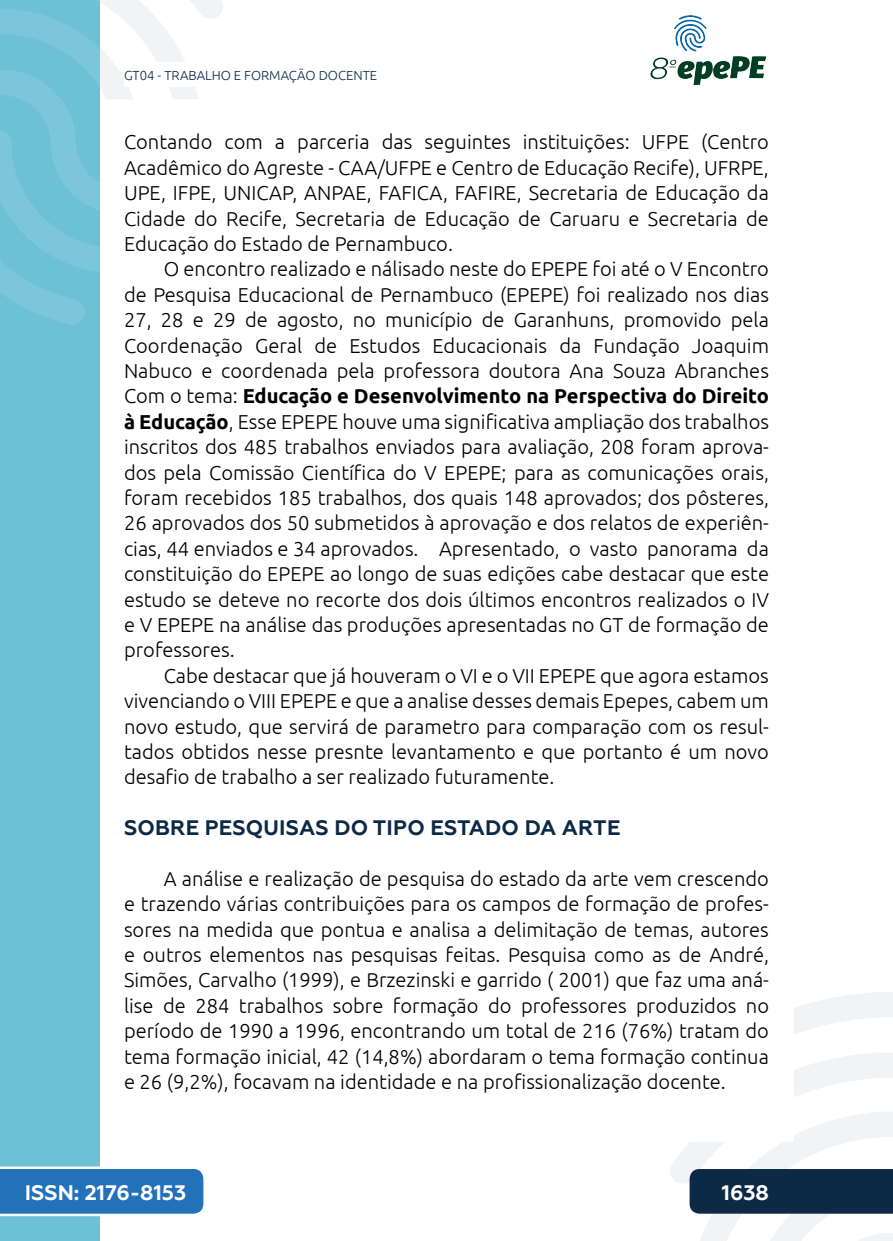
<style>
.page{position:relative;width:893px;height:1241px;background:#fff}
.page>*{position:absolute;margin:0;border:0;box-sizing:border-box;transform-origin:0 0}
._13_SUBTÍTULO_2{font:700 21px "Geometria";letter-spacing:.01em;color:#0c2a46}
.t1{font:700 21px "Geometria";color:#fff}
._5_CORPO{font:300 20.12px/25.4px "Ubuntu";color:#000;text-align:justify}
.t2{font:300 13.12px "Ubuntu";color:#0c2a46}
.s1{font-weight:700}
</style>
<div class="page">
<svg style="left:670px;top:992px;width:223px;height:248px"></svg>
<svg style="left:99px;top:0;width:124px;height:324px"></svg>
<img style="left:650px;top:15px;width:117px;height:71px">
<div style="left:0;top:0;width:99px;height:1240px;background:#6ec0d5"></div>
<svg style="left:0;top:0;width:99px;height:325px"></svg>
<svg style="left:0;top:1166px;width:203px;height:49px;background:#367dbf"></svg>
<div style="left:690px;top:1168px;width:203px;height:45px;background:#0c2a46"></div>
<div style="left:124px;top:62px;width:516px;height:25px;background:#fff"></div>
<p class="t2" style="left:124px;top:67px;width:255px">GT04 - TRABALHO E FORMAÇÃO DOCENTE</p>
<p class="_5_CORPO" style="left:124px;top:129px;width:646px">Contando com a parceria das seguintes instituições: UFPE (Centro Acadêmico do Agreste - CAA/UFPE e Centro de Educação Recife), UFRPE, UPE, IFPE, UNICAP, ANPAE, FAFICA, FAFIRE, Secretaria de Educação da Cidade do Recife, Secretaria de Educação de Caruaru e Secretaria de Educação do Estado de Pernambuco.</p>
<p class="_5_CORPO" style="left:124px;top:256px;width:646px;text-indent:40px">O encontro realizado e nálisado neste do EPEPE foi até o V Encontro de Pesquisa Educacional de Pernambuco (EPEPE) foi realizado nos dias 27, 28 e 29 de agosto, no município de Garanhuns, promovido pela Coordenação Geral de Estudos Educacionais da Fundação Joaquim Nabuco e coordenada pela professora doutora Ana Souza Abranches Com o tema: <span class="s1">Educação e Desenvolvimento na Perspectiva do Direito à Educação</span>, Esse EPEPE houve uma significativa ampliação dos trabalhos inscritos dos 485 trabalhos enviados para avaliação, 208 foram aprova&shy;dos pela Comissão Científica do V EPEPE; para as comunicações orais, foram recebidos 185 trabalhos, dos quais 148 aprovados; dos pôsteres, 26 aprovados dos 50 submetidos à aprovação e dos relatos de experiên&shy;cias, 44 enviados e 34 aprovados. Apresentado, o vasto panorama da constituição do EPEPE ao longo de suas edições cabe destacar que este estudo se deteve no recorte dos dois últimos encontros realizados o IV e V EPEPE na análise das produções apresentadas no GT de formação de professores.</p>
<p class="_5_CORPO" style="left:124px;top:662px;width:646px;text-indent:40px">Cabe destacar que já houveram o VI e o VII EPEPE que agora estamos vivenciando o VIII EPEPE e que a analise desses demais Epepes, cabem um novo estudo, que servirá de parametro para comparação com os resul&shy;tados obtidos nesse presnte levantamento e que portanto é um novo desafio de trabalho a ser realizado futuramente.</p>
<p class="_13_SUBTÍTULO_2" style="left:124px;top:815px;width:498px">SOBRE PESQUISAS DO TIPO ESTADO DA ARTE</p>
<p class="_5_CORPO" style="left:124px;top:865px;width:646px;text-indent:40px">A análise e realização de pesquisa do estado da arte vem crescendo e trazendo várias contribuições para os campos de formação de profes&shy;sores na medida que pontua e analisa a delimitação de temas, autores e outros elementos nas pesquisas feitas. Pesquisa como as de André, Simões, Carvalho (1999), e Brzezinski e garrido ( 2001) que faz uma aná&shy;lise de 284 trabalhos sobre formação do professores produzidos no período de 1990 a 1996, encontrando um total de 216 (76%) tratam do tema formação inicial, 42 (14,8%) abordaram o tema formação continua e 26 (9,2%), focavam na identidade e na profissionalização docente.</p>
<p class="t1" style="left:25px;top:1179px;width:163px">ISSN: 2176-8153</p>
<p class="t1" style="left:722px;top:1179px;width:49px">1638</p>
</div>
